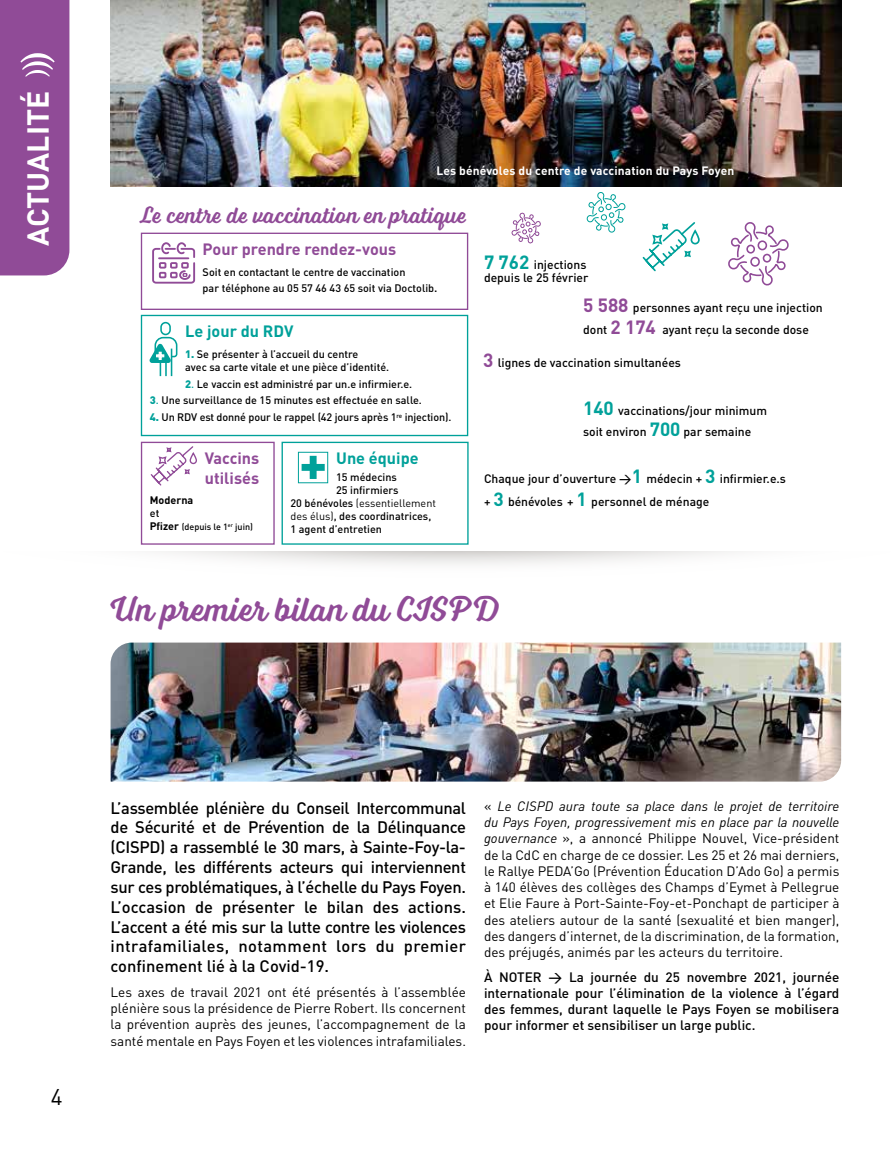
<style>
.page{position:relative;width:893px;height:1149px;background:#fff}
.page>*{position:absolute;margin:0;border:0;box-sizing:border-box;transform-origin:0 0}
.t1{font:36px "Voltage";color:#904b97}
.t2{font:700 30px "DIN";color:#fff}
.t3{font:24px "Voltage";color:#904b97}
.t4{font:22.5px "DIN";color:#000}
.t5{font:500 16.5px/19.8px "DIN";letter-spacing:.015em;color:#000;text-align:justify}
.t6{font:700 16.2px/19.5px "DIN";color:#904b97}
.t7{font:700 16.2px "DIN";color:#00a19a}
.t8{font:13.5px/16.2px "DIN";color:#000;text-align:justify}
.t9{font:500 13.5px/16.2px "DIN";color:#000;text-align:justify}
.t10{font:italic 13.5px/16.2px "DINOT";color:#000}
.t11{font:500 12.15px/21.1px "DIN";color:#000}
.t12{font:700 12px "DINOT";letter-spacing:.01em;color:#fff}
.t13{font:500 10.8px/16.2px "DIN";color:#000}
.t14{font:10.8px "DIN";color:#000}
.t15{font:700 10.8px "DIN";color:#000}
.t16{font:500 9px "DIN";color:#000}
.s1{font-size:12px}
.s2{font-weight:900;color:#00a19a}
.s3{color:#00a19a}
.s4{font-weight:700;font-size:10.8px}
.s5{font-weight:500}
.s6{font-weight:400}
.s7{font-weight:700;font-size:18.9px;color:#00a19a}
.s8{font-weight:700;font-size:18.9px;color:#904b97}
.s9{font-family:"DIN";font-style:normal}
.s10{font-family:"DINOT";font-style:italic}
</style>
<div class="page">
<img style="left:111px;top:0;width:730px;height:186px">
<img style="left:111px;top:642px;width:730px;height:139px">
<svg style="left:152px;top:242px;width:44px;height:42px"></svg>
<svg style="left:149px;top:321px;width:29px;height:55px"></svg>
<div style="left:190px;top:452px;width:7px;height:12px;border:1px solid #904b97;border-radius:3px"></div>
<svg style="left:150px;top:446px;width:45px;height:40px"></svg>
<svg style="left:728px;top:222px;width:61px;height:64px"></svg>
<svg style="left:586px;top:192px;width:40px;height:41px"></svg>
<svg style="left:511px;top:212px;width:30px;height:31px"></svg>
<div style="left:691px;top:230px;width:9px;height:14px;border:2px solid #00a19a;border-radius:4px"></div>
<svg style="left:642px;top:222px;width:55px;height:50px"></svg>
<div style="left:298px;top:451px;width:30px;height:32px;border:1px solid #00a19a"></div>
<div style="left:310px;top:455px;width:7px;height:24px;background:#00a19a"></div>
<div style="left:302px;top:464px;width:23px;height:6px;background:#00a19a"></div>
<div style="left:0;top:0;width:69px;height:275px;background:#904b97"></div>
<div style="left:141px;top:232px;width:327px;height:78px;border:1px solid #904b97"></div>
<div style="left:141px;top:441px;width:134px;height:103px;border:1px solid #904b97"></div>
<div style="left:282px;top:441px;width:187px;height:103px;border:1px solid #00a19a"></div>
<div style="left:141px;top:315px;width:327px;height:121px;border:1px solid #00a19a"></div>
<svg style="left:160px;top:551px;width:578px;height:14px"></svg>
<h2 class="t2" style="left:18px;top:246px;width:156px;rotate:-90deg">ACTUALITÉ</h2>
<p class="t12" style="left:436px;top:163px;width:299px">Les bénévoles du centre de vaccination du Pays Foyen</p>
<h3 class="t3" style="left:141px;top:201px;width:328px">Le centre de vaccination en pratique</h3>
<p class="t6" style="left:203px;top:239px;width:195px">Pour prendre rendez-vous</p>
<p class="t13" style="left:203px;top:263px;width:236px">Soit en contactant le centre de vaccination<br>par téléphone au 05 57 46 43 65 soit via Doctolib<span class="s1">.</span></p>
<p class="t7" style="left:185px;top:321px;width:110px">Le jour du RDV</p>
<p class="t13" style="left:185px;top:347px;width:206px;line-height:12.9px"><span class="s2">1.</span> Se présenter à l’accueil du centre<br>avec sa carte vitale et une pièce d’identité.</p>
<p class="t13" style="left:185px;top:375px;width:229px"><span class="s2">2</span><span class="s3">.</span> Le vaccin est administré par un.e infirmier.e.</p>
<p class="t13" style="left:150px;top:392px;width:274px"><span class="s2">3</span><span class="s3">.</span> Une surveillance de 15 minutes est effectuée en salle.</p>
<p class="t13" style="left:150px;top:409px;width:303px"><span class="s2">4.</span> Un RDV est donné pour le rappel (42 jours après 1<sup>re</sup> injection).</p>
<p class="t6" style="left:205px;top:448px;width:56px">Vaccins utilisés</p>
<p class="t15" style="left:150px;top:493px;width:45px">Moderna</p>
<p class="t13" style="left:150px;top:504px;width:11px">et</p>
<p class="t16" style="left:150px;top:521px;width:105px"><span class="s4">Pfizer</span> (depuis le 1<sup>er</sup> juin)</p>
<p class="t7" style="left:336px;top:447px;width:84px">Une équipe</p>
<p class="t13" style="left:336px;top:469px;width:62px">15 médecins</p>
<p class="t13" style="left:336px;top:482px;width:64px">25 infirmiers</p>
<p class="t14" style="left:291px;top:496px;width:147px"><span class="s5">20 bénévoles</span> (essentiellement</p>
<p class="t13" style="left:291px;top:508px;width:142px"><span class="s6">des élus)</span>, des coordinatrices,</p>
<p class="t13" style="left:291px;top:521px;width:93px">1 agent d’entretien</p>
<p class="t11" style="left:484px;top:257px;width:106px;line-height:13.5px"><span class="s7">7 762</span> injections depuis le 25 février</p>
<p class="t11" style="left:583px;top:297px;width:241px"><span class="s8">5 588</span> personnes ayant reçu une injection dont <span class="s8">2 174</span> ayant reçu la seconde dose</p>
<p class="t11" style="left:483px;top:351px;width:199px"><span class="s8">3</span> lignes de vaccination simultanées</p>
<p class="t11" style="left:583px;top:399px;width:185px"><span class="s7">140</span> vaccinations/jour minimum soit environ <span class="s7">700</span> par semaine</p>
<p class="t11" style="left:484px;top:467px;width:303px;line-height:22.6px">Chaque jour d’ouverture &gt;<span class="s7">1</span> médecin + <span class="s7">3</span> infirmier.e.s + <span class="s7">3</span> bénévoles + <span class="s7">1</span> personnel de ménage</p>
<h1 class="t1" style="left:111px;top:587px;width:391px">Un premier bilan du CISPD</h1>
<h3 class="t4" style="left:51px;top:1081px;width:13px">4</h3>
<p class="t5" style="left:111px;top:797px;width:357px">L’assemblée plénière du Conseil Intercommunal de Sécurité et de Prévention de la Délinquance (CISPD) a rassemblé le 30 mars, à Sainte-Foy-la-Grande, les différents acteurs qui interviennent sur ces problématiques, à l’échelle du Pays Foyen.<br>L’occasion de présenter le bilan des actions.<br>L’accent a été mis sur la lutte contre les violences intrafamiliales, notamment lors du premier confinement lié à la Covid-19.</p>
<p class="t8" style="left:111px;top:983px;width:357px">Les axes de travail 2021 ont été présentés à l’assemblée plénière sous la présidence de Pierre Robert. Ils concernent la prévention auprès des jeunes, l’accompagnement de la santé mentale en Pays Foyen et les violences intrafamiliales.</p>
<p class="t10" style="left:484px;top:797px;width:357px"><span class="s9">«</span> Le CISPD aura toute sa place dans le projet de territoire du Pays Foyen, progressivement mis en place par la nouvelle</p>
<p class="t8" style="left:484px;top:830px;width:357px"><span class="s10">gouvernance</span> », a annoncé Philippe Nouvel, Vice-président de la CdC en charge de ce dossier. Les 25 et 26 mai derniers, le Rallye PEDA’Go (Prévention Éducation D’Ado Go) a permis à 140 élèves des collèges des Champs d’Eymet à Pellegrue et Elie Faure à Port-Sainte-Foy-et-Ponchapt de participer à des ateliers autour de la santé (sexualité et bien manger), des dangers d’internet, de la discrimination, de la formation, des préjugés, animés par les acteurs du territoire.</p>
<p class="t9" style="left:484px;top:967px;width:357px">À NOTER &gt; La journée du 25 novembre 2021, journée internationale pour l’élimination de la violence à l’égard des femmes, durant laquelle le Pays Foyen se mobilisera pour informer et sensibiliser un large public.</p>
</div>
